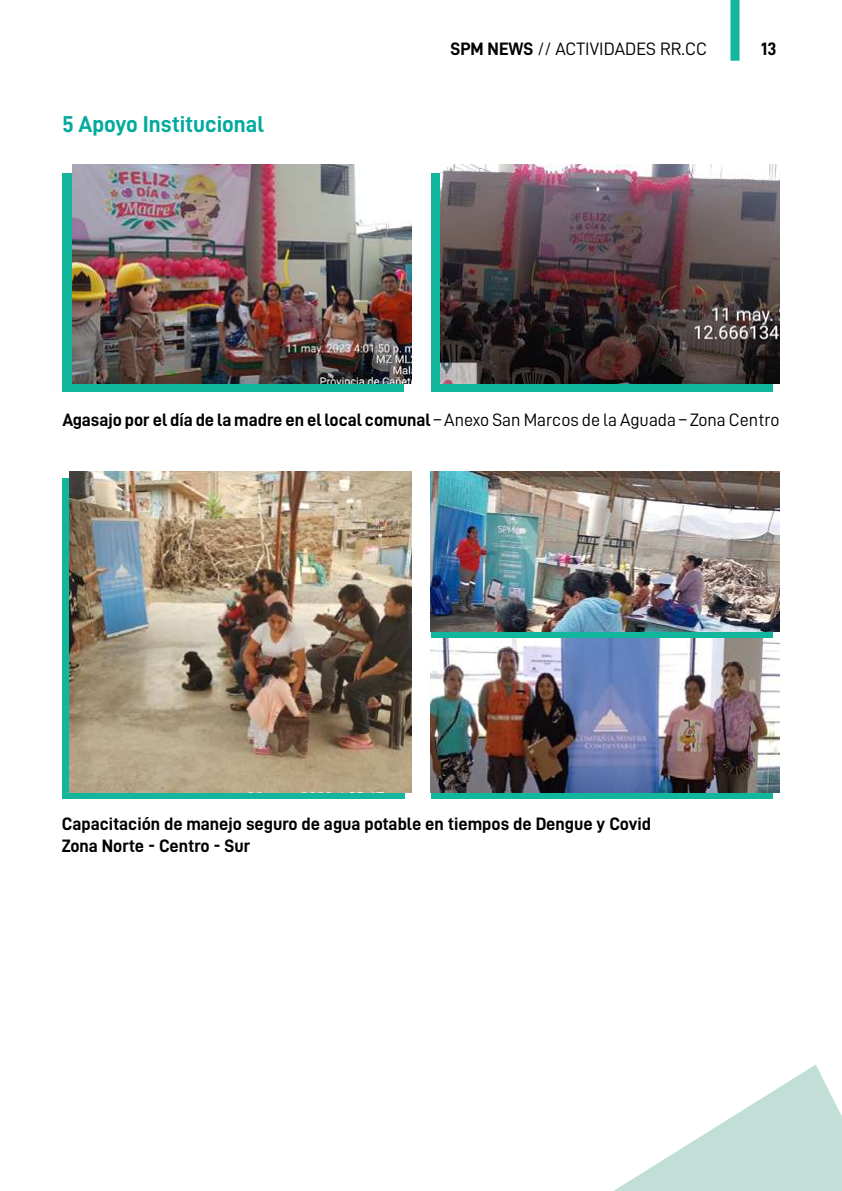
<style>
.page{position:relative;width:842px;height:1191px;background:#fff}
.page>*{position:absolute;margin:0;border:0;box-sizing:border-box;transform-origin:0 0}
.t1{font:23px "D DIN Bold";color:#02aa9e}
.t2{font:18px/21.6px "D DIN Bold";color:#000}
.t3{font:18px "D DIN";color:#000}
.s1{font-family:"D DIN Bold"}
.s2{font-family:"D DIN"}
</style>
<div class="page">
<div style="left:730px;top:0;width:9px;height:61px;background:#11b69d"></div>
<svg style="left:614px;top:1064px;width:228px;height:127px"></svg>
<div style="left:62px;top:173px;width:342px;height:218px;background:#11b69d"></div>
<div style="left:431px;top:173px;width:341px;height:218px;background:#11b69d"></div>
<img style="left:72px;top:165px;width:339px;height:218px">
<img style="left:441px;top:165px;width:339px;height:218px">
<svg style="left:62px;top:478px;width:342px;height:320px;background:#24af96"></svg>
<div style="left:431px;top:478px;width:342px;height:320px;background:#11b69d"></div>
<img style="left:70px;top:471px;width:341px;height:321px">
<img style="left:431px;top:471px;width:349px;height:161px">
<img style="left:431px;top:638px;width:349px;height:154px">
<p class="t1" style="left:62px;top:111px;width:203px">5 Apoyo Institucional</p>
<p class="t3" style="left:450px;top:39px;width:258px"><span class="s1">SPM NEWS</span> // ACTIVIDADES RR.CC</p>
<p class="t2" style="left:761px;top:38px;width:17px">13</p>
<p class="t2" style="left:62px;top:408px;width:719px">Agasajo por el día de la madre en el local comunal <span class="s2">– Anexo San Marcos de la Aguada – Zona Centro</span></p>
<p class="t2" style="left:62px;top:812px;width:591px">Capacitación de manejo seguro de agua potable en tiempos de Dengue y Covid<br>Zona Norte - Centro - Sur</p>
</div>
